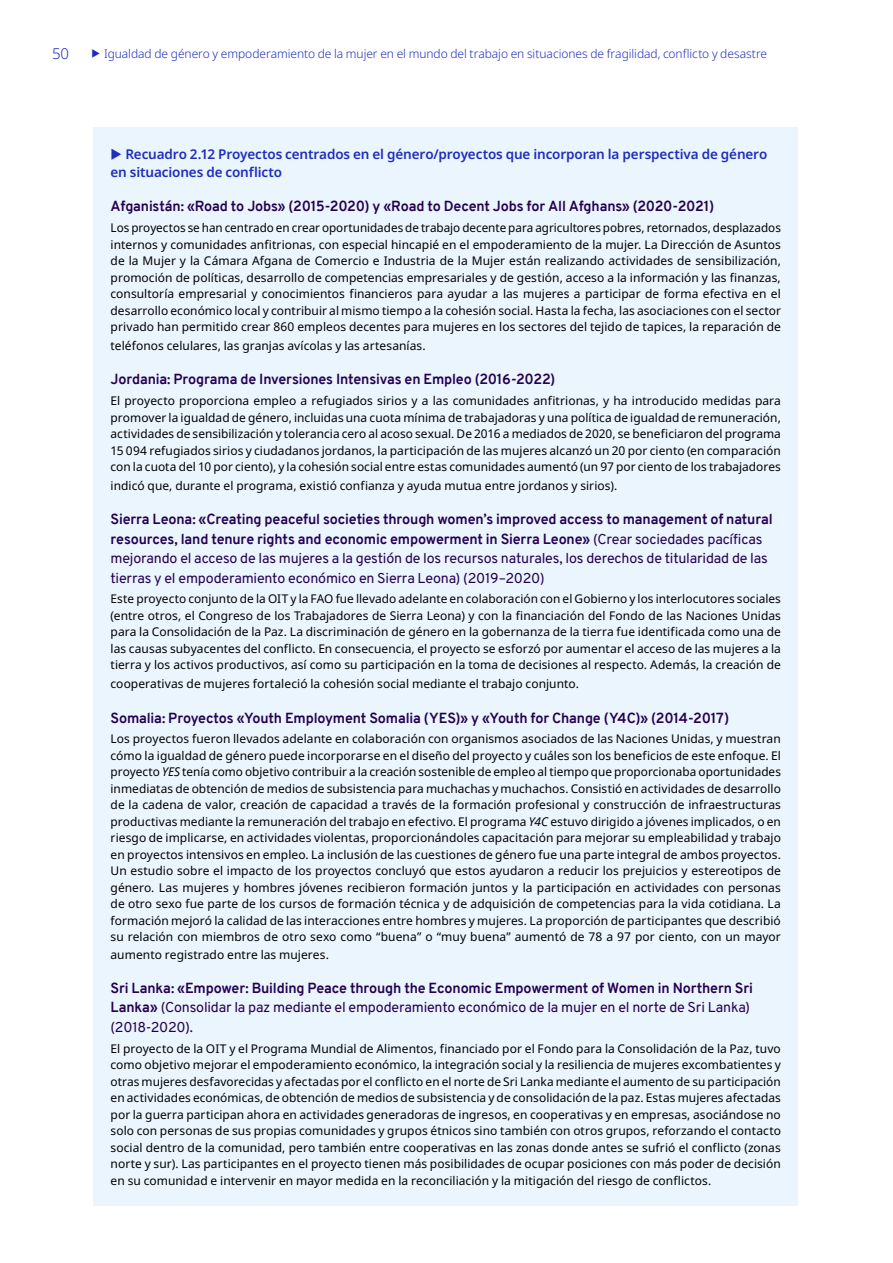
<style>
.page{position:relative;width:893px;height:1263px;background:#fff}
.page>*{position:absolute;margin:0;border:0;box-sizing:border-box;transform-origin:0 0}
.t1{font:300 15px "Noto Sans";color:#1e2dbe}
.t2{font:14.25px/19.5px "Overpass";letter-spacing:-.01em;color:#230050}
.t3{font:700 14.25px "Overpass";letter-spacing:-.01em;color:#230050}
.t4{font:600 13.5px/18px "Noto Sans";letter-spacing:-.01em;color:#1e2dbe}
.t5{font:12px/16.5px "Noto Sans";letter-spacing:.005em;color:#000;text-align:justify}
.t6{font:300 12px "Noto Sans";letter-spacing:-.005em;color:#1e2dbe}
.s1{font-weight:700}
.s2{font-style:italic}
</style>
<div class="page">
<div style="left:94px;top:128px;width:704px;height:1078px;background:#ebf5fd"></div>
<p class="t1" style="left:52px;top:43px;width:19px">50</p>
<p class="t6" style="left:104px;top:45px;width:665px">Igualdad de género y empoderamiento de la mujer en el mundo del trabajo en situaciones de fragilidad, conflicto y desastre</p>
<p class="t4" style="left:111px;top:145px;width:658px;text-indent:15px">Recuadro 2.12 Proyectos centrados en el género/proyectos que incorporan la perspectiva de género en situaciones de conflicto</p>
<p class="t3" style="left:111px;top:196px;width:605px">Afganistán: «Road to Jobs» (2015-2020) y «Road to Decent Jobs for All Afghans» (2020-2021)</p>
<p class="t5" style="left:111px;top:220px;width:672px">Los proyectos se han centrado en crear oportunidades de trabajo decente para agricultores pobres, retornados, desplazados internos y comunidades anfitrionas, con especial hincapié en el empoderamiento de la mujer. La Dirección de Asuntos de la Mujer y la Cámara Afgana de Comercio e Industria de la Mujer están realizando actividades de sensibilización, promoción de políticas, desarrollo de competencias empresariales y de gestión, acceso a la información y las finanzas, consultoría empresarial y conocimientos financieros para ayudar a las mujeres a participar de forma efectiva en el desarrollo económico local y contribuir al mismo tiempo a la cohesión social. Hasta la fecha, las asociaciones con el sector privado han permitido crear 860 empleos decentes para mujeres en los sectores del tejido de tapices, la reparación de</p>
<p class="t5" style="left:111px;top:338px;width:317px">teléfonos celulares, las granjas avícolas y las artesanías.</p>
<p class="t3" style="left:111px;top:369px;width:446px">Jordania: Programa de Inversiones Intensivas en Empleo (2016-2022)</p>
<p class="t5" style="left:111px;top:393px;width:672px">El proyecto proporciona empleo a refugiados sirios y a las comunidades anfitrionas, y ha introducido medidas para promover la igualdad de género, incluidas una cuota mínima de trabajadoras y una política de igualdad de remuneración, actividades de sensibilización y tolerancia cero al acoso sexual. De 2016 a mediados de 2020, se beneficiaron del programa 15 094 refugiados sirios y ciudadanos jordanos, la participación de las mujeres alcanzó un 20 por ciento (en comparación con la cuota del 10 por ciento), y la cohesión social entre estas comunidades aumentó (un 97 por ciento de los trabajadores</p>
<p class="t5" style="left:111px;top:477px;width:508px">indicó que, durante el programa, existió confianza y ayuda mutua entre jordanos y sirios).</p>
<p class="t2" style="left:111px;top:509px;width:664px"><span class="s1">Sierra Leona: «Creating peaceful societies through women’s improved access to management of natural resources, land tenure rights and economic empowerment in Sierra Leone»</span> (Crear sociedades pacíficas mejorando el acceso de las mujeres a la gestión de los recursos naturales, los derechos de titularidad de las tierras y el empoderamiento económico en Sierra Leona) (2019–2020)</p>
<p class="t5" style="left:111px;top:591px;width:672px">Este proyecto conjunto de la OIT y la FAO fue llevado adelante en colaboración con el Gobierno y los interlocutores sociales (entre otros, el Congreso de los Trabajadores de Sierra Leona) y con la financiación del Fondo de las Naciones Unidas para la Consolidación de la Paz. La discriminación de género en la gobernanza de la tierra fue identificada como una de las causas subyacentes del conflicto. En consecuencia, el proyecto se esforzó por aumentar el acceso de las mujeres a la tierra y los activos productivos, así como su participación en la toma de decisiones al respecto. Además, la creación de</p>
<p class="t5" style="left:111px;top:676px;width:470px">cooperativas de mujeres fortaleció la cohesión social mediante el trabajo conjunto.</p>
<p class="t3" style="left:111px;top:707px;width:620px">Somalia: Proyectos «Youth Employment Somalia (YES)» y «Youth for Change (Y4C)» (2014-2017)</p>
<p class="t5" style="left:111px;top:731px;width:672px">Los proyectos fueron llevados adelante en colaboración con organismos asociados de las Naciones Unidas, y muestran cómo la igualdad de género puede incorporarse en el diseño del proyecto y cuáles son los beneficios de este enfoque. El proyecto <span class="s2">YES</span> tenía como objetivo contribuir a la creación sostenible de empleo al tiempo que proporcionaba oportunidades inmediatas de obtención de medios de subsistencia para muchachas y muchachos. Consistió en actividades de desarrollo de la cadena de valor, creación de capacidad a través de la formación profesional y construcción de infraestructuras productivas mediante la remuneración del trabajo en efectivo. El programa <span class="s2">Y4C</span> estuvo dirigido a jóvenes implicados, o en riesgo de implicarse, en actividades violentas, proporcionándoles capacitación para mejorar su empleabilidad y trabajo en proyectos intensivos en empleo. La inclusión de las cuestiones de género fue una parte integral de ambos proyectos.<br>Un estudio sobre el impacto de los proyectos concluyó que estos ayudaron a reducir los prejuicios y estereotipos de género. Las mujeres y hombres jóvenes recibieron formación juntos y la participación en actividades con personas de otro sexo fue parte de los cursos de formación técnica y de adquisición de competencias para la vida cotidiana. La formación mejoró la calidad de las interacciones entre hombres y mujeres. La proporción de participantes que describió su relación con miembros de otro sexo como “buena” o “muy buena” aumentó de 78 a 97 por ciento, con un mayor aumento registrado entre las mujeres.</p>
<p class="t2" style="left:111px;top:978px;width:644px"><span class="s1">Sri Lanka: «Empower: Building Peace through the Economic Empowerment of Women in Northern Sri<br>Lanka»</span> (Consolidar la paz mediante el empoderamiento económico de la mujer en el norte de Sri Lanka) (2018-2020).</p>
<p class="t5" style="left:111px;top:1040px;width:672px">El proyecto de la OIT y el Programa Mundial de Alimentos, financiado por el Fondo para la Consolidación de la Paz, tuvo como objetivo mejorar el empoderamiento económico, la integración social y la resiliencia de mujeres excombatientes y otras mujeres desfavorecidas y afectadas por el conflicto en el norte de Sri Lanka mediante el aumento de su participación en actividades económicas, de obtención de medios de subsistencia y de consolidación de la paz. Estas mujeres afectadas por la guerra participan ahora en actividades generadoras de ingresos, en cooperativas y en empresas, asociándose no solo con personas de sus propias comunidades y grupos étnicos sino también con otros grupos, reforzando el contacto social dentro de la comunidad, pero también entre cooperativas en las zonas donde antes se sufrió el conflicto (zonas norte y sur). Las participantes en el proyecto tienen más posibilidades de ocupar posiciones con más poder de decisión en su comunidad e intervenir en mayor medida en la reconciliación y la mitigación del riesgo de conflictos.</p>
</div>
